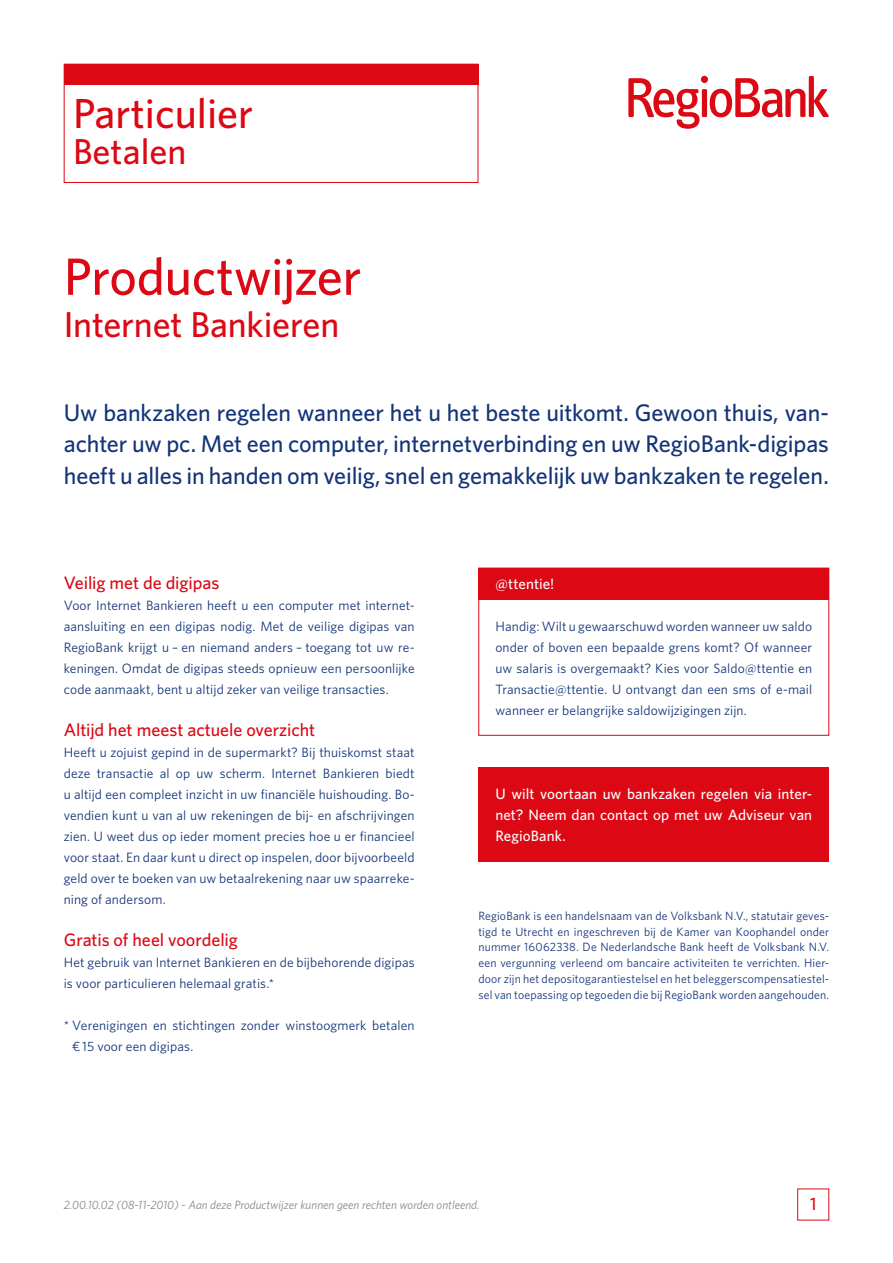
<style>
.page{position:relative;width:893px;height:1263px;background:#fff}
.page>*{position:absolute;margin:0;border:0;box-sizing:border-box;transform-origin:0 0}
.t1{font:500 52.5px "Whitney";letter-spacing:-.01em;color:#dc0814}
.t2{font:500 42px "Whitney";color:#dc0814}
.t3{font:500 36px "Whitney";letter-spacing:-.005em;color:#dc0814}
.t4{font:500 24px/31.5px "Whitney";letter-spacing:-.005em;color:#133478;text-align:justify}
.t5{font:500 18px "Whitney";letter-spacing:-.005em;color:#dc0814}
.t6{font:500 15px/21px "Whitney";letter-spacing:.005em;color:#fff;text-align:justify}
.t7{font:13.5px/21px "Whitney";letter-spacing:.005em;color:#133478;text-align:justify}
.t8{font:12px/15.8px "Whitney";letter-spacing:.015em;color:#133478;text-align:justify}
.t9{font:italic 12px "Whitney";color:#878787}
</style>
<div class="page">
<div style="left:478px;top:767px;width:351px;height:95px;background:#dc0814"></div>
<div style="left:478px;top:568px;width:351px;height:31px;background:#dc0814"></div>
<div style="left:478px;top:568px;width:351px;height:168px;border:1px solid #dc0814"></div>
<svg style="left:628px;top:76px;width:201px;height:53px"></svg>
<div style="left:64px;top:64px;width:414px;height:21px;background:#dc0814"></div>
<div style="left:64px;top:64px;width:414px;height:119px;border:1px solid #dc0814"></div>
<h2 class="t2" style="left:73px;top:85px;width:182px">Particulier</h2>
<h3 class="t3" style="left:73px;top:127px;width:115px">Betalen</h3>
<h1 class="t1" style="left:64px;top:242px;width:299px">Productwijzer</h1>
<h3 class="t3" style="left:64px;top:300px;width:277px">Internet Bankieren</h3>
<h3 class="t4" style="left:64px;top:396px;width:767px">Uw bankzaken regelen wanneer het u het beste uitkomt. Gewoon thuis, van&shy;achter uw pc. Met een computer, internetverbinding en uw RegioBank-digipas heeft u alles in handen om veilig, snel en gemakkelijk uw bankzaken te regelen.</h3>
<h3 class="t5" style="left:64px;top:571px;width:157px">Veilig met de digipas</h3>
<p class="t7" style="left:64px;top:594px;width:352px">Voor Internet Bankieren heeft u een computer met internet&shy;aansluiting en een digipas nodig. Met de veilige digipas van RegioBank krijgt u – en niemand anders – toegang tot uw re&shy;keningen. Omdat de digipas steeds opnieuw een persoonlijke code aanmaakt, bent u altijd zeker van veilige transacties.</p>
<h3 class="t5" style="left:64px;top:718px;width:253px">Altijd het meest actuele overzicht</h3>
<p class="t7" style="left:64px;top:741px;width:352px">Heeft u zojuist gepind in de supermarkt? Bij thuiskomst staat deze transactie al op uw scherm. Internet Bankieren biedt u altijd een compleet inzicht in uw financiële huishouding. Bo&shy;vendien kunt u van al uw rekeningen de bij- en afschrijvingen zien. U weet dus op ieder moment precies hoe u er financieel voor staat. En daar kunt u direct op inspelen, door bijvoorbeeld geld over te boeken van uw betaalrekening naar uw spaarreke&shy;ning of andersom.</p>
<h3 class="t5" style="left:64px;top:928px;width:176px">Gratis of heel voordelig</h3>
<p class="t7" style="left:64px;top:951px;width:352px">Het gebruik van Internet Bankieren en de bijbehorende digipas is voor particulieren helemaal gratis.*</p>
<p class="t7" style="left:72px;top:1014px;width:344px;text-indent:-9px">* Verenigingen en stichtingen zonder winstoogmerk betalen € 15 voor een digipas.</p>
<p class="t6" style="left:495px;top:573px;width:60px">@ttentie!</p>
<p class="t7" style="left:495px;top:615px;width:318px">Handig: Wilt u gewaarschuwd worden wanneer uw saldo onder of boven een bepaalde grens komt? Of wanneer uw salaris is overgemaakt? Kies voor Saldo@ttentie en Transactie@ttentie. U ontvangt dan een sms of e-mail wanneer er belangrijke saldowijzigingen zijn.</p>
<p class="t6" style="left:495px;top:783px;width:318px">U wilt voortaan uw bankzaken regelen via inter&shy;net? Neem dan contact op met uw Adviseur van RegioBank.</p>
<p class="t8" style="left:478px;top:907px;width:352px">RegioBank is een handelsnaam van de Volksbank N.V., statutair geves&shy;tigd te Utrecht en ingeschreven bij de Kamer van Koophandel onder nummer 16062338. De Nederlandsche Bank heeft de Volksbank N.V. een vergunning verleend om bancaire activiteiten te verrichten. Hier&shy;door zijn het depositogarantiestelsel en het beleggerscompensatiestel&shy;sel van toepassing op tegoeden die bij RegioBank worden aangehouden.</p>
<p class="t9" style="left:64px;top:1197px;width:417px">2.00.10.02 (08-11-2010) - Aan deze Productwijzer kunnen geen rechten worden ontleend.</p>
<h3 class="t5" style="left:810px;top:1192px;width:8px">1</h3>
</div>
